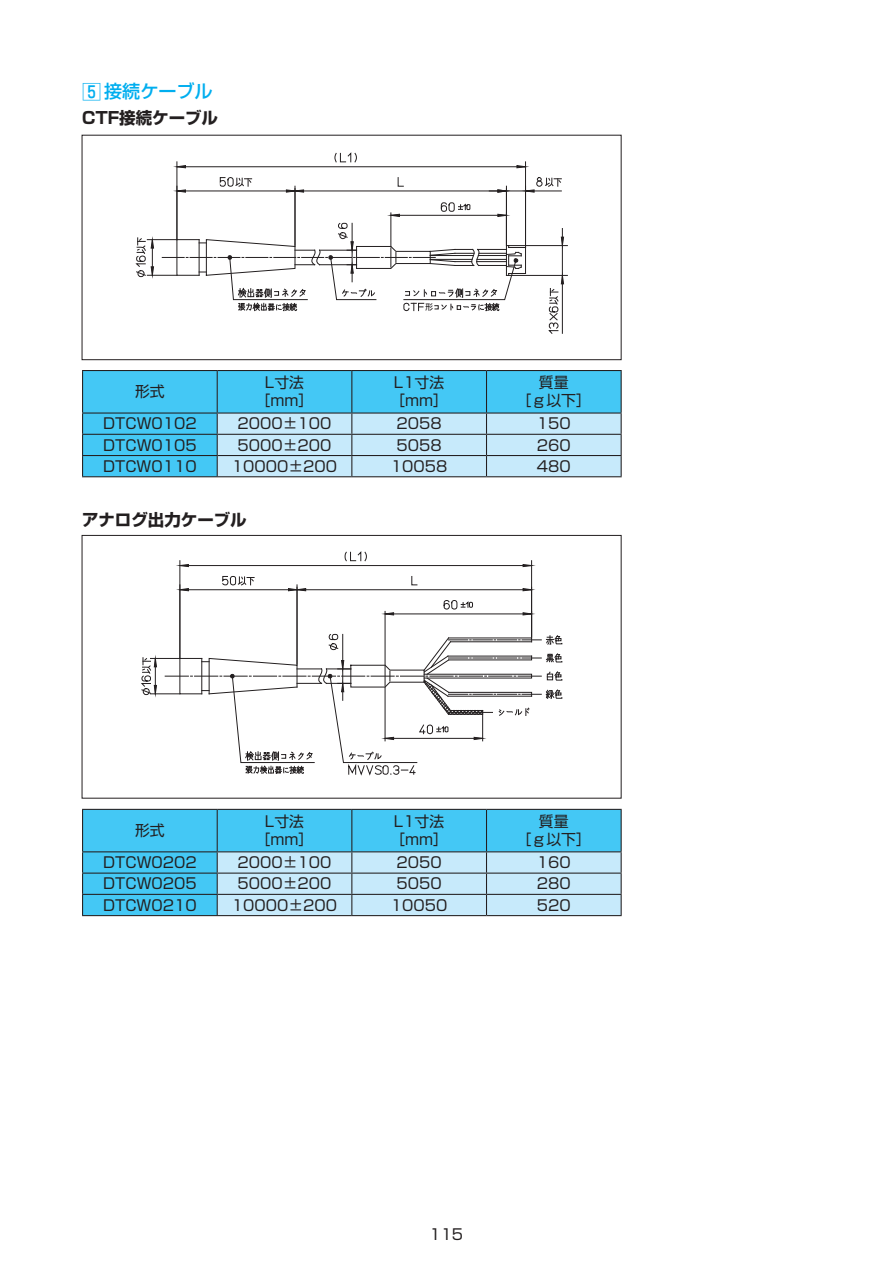
<style>
.page{position:relative;width:893px;height:1263px;background:#fff}
.page>*{position:absolute;margin:0;border:0;box-sizing:border-box;transform-origin:0 0}
.t1{font:18px "Shin Go Pro Medium 90 msp RKSJ H";color:#00aeef}
.t2{font:16.5px "Shin Go Pro Bold 90 msp RKSJ H";color:#231f20}
.t3{font:14.85px/18px "Shin Go Pro Regular 90 msp RKSJ H";color:#231f20;text-align:center}
.t4{font:8.25px "Koz Go Pro Medium 90 msp RKSJ H";color:#231f20;scale:.93 1}
.s1{font-size:19.2px}
</style>
<div class="page">
<svg style="left:81px;top:134px;width:541px;height:665px"></svg>
<hr style="left:82px;top:370px;width:135px;height:1px;background:#231f20">
<hr style="left:217px;top:370px;width:135px;height:1px;background:#231f20">
<hr style="left:352px;top:370px;width:134px;height:1px;background:#231f20">
<hr style="left:486px;top:370px;width:136px;height:1px;background:#231f20">
<svg style="left:82px;top:371px;width:540px;height:105px;background:#7acfee"></svg>
<hr style="left:82px;top:476px;width:270px;height:1px;background:#231f20">
<hr style="left:352px;top:476px;width:134px;height:1px;background:#231f20">
<hr style="left:486px;top:476px;width:136px;height:1px;background:#231f20">
<svg style="left:82px;top:809px;width:540px;height:106px;background:#79ceec"></svg>
<hr style="left:82px;top:915px;width:270px;height:1px;background:#231f20">
<hr style="left:352px;top:915px;width:134px;height:1px;background:#231f20">
<hr style="left:486px;top:915px;width:136px;height:1px;background:#231f20">
<hr style="left:297px;top:589px;width:235px;height:1px;background:#231f20">
<svg style="left:522px;top:588px;width:9px;height:4px"></svg>
<svg style="left:411px;top:576px;width:7px;height:10px"></svg>
<hr style="left:150px;top:658px;width:30px;height:1px;background:#231f20">
<hr style="left:150px;top:694px;width:30px;height:1px;background:#231f20">
<svg style="left:140px;top:657px;width:17px;height:38px"></svg>
<hr style="left:180px;top:589px;width:117px;height:1px;background:#231f20">
<hr style="left:297px;top:585px;width:1px;height:80px;background:#231f20">
<svg style="left:179px;top:588px;width:10px;height:4px"></svg>
<svg style="left:288px;top:588px;width:18px;height:4px"></svg>
<svg style="left:222px;top:576px;width:32px;height:12px"></svg>
<hr style="left:180px;top:565px;width:352px;height:1px;background:#231f20">
<hr style="left:531px;top:561px;width:1px;height:77px;background:#231f20">
<hr style="left:180px;top:561px;width:1px;height:97px;background:#231f20">
<svg style="left:179px;top:564px;width:10px;height:3px"></svg>
<svg style="left:522px;top:564px;width:10px;height:3px"></svg>
<svg style="left:344px;top:550px;width:23px;height:12px"></svg>
<svg style="left:165px;top:600px;width:397px;height:177px"></svg>
<p class="t1" style="left:82px;top:85px;width:132px"><span class="s1">5</span> 接続ケーブル</p>
<p class="t2" style="left:82px;top:111px;width:138px">CTF接続ケーブル</p>
<p class="t4" style="left:426px;top:304px;width:10px">形</p>
<p class="t3" style="left:135px;top:385px;width:31px">形式</p>
<p class="t3" style="left:256px;top:376px;width:59px">L寸法［mm］</p>
<p class="t3" style="left:390px;top:376px;width:59px;text-align:left">L1寸法［mm］</p>
<p class="t3" style="left:517px;top:376px;width:76px">質量<br>［ｇ以下］</p>
<p class="t3" style="left:103px;top:417px;width:95px">DTCW0102</p>
<p class="t3" style="left:238px;top:417px;width:95px">2000±100</p>
<p class="t3" style="left:397px;top:417px;width:47px">2058</p>
<p class="t3" style="left:537px;top:417px;width:35px">150</p>
<p class="t3" style="left:103px;top:438px;width:95px">DTCW0105</p>
<p class="t3" style="left:238px;top:438px;width:95px">5000±200</p>
<p class="t3" style="left:397px;top:438px;width:47px">5058</p>
<p class="t3" style="left:537px;top:438px;width:35px">260</p>
<p class="t3" style="left:103px;top:459px;width:95px">DTCW0110</p>
<p class="t3" style="left:232px;top:459px;width:107px">10000±200</p>
<p class="t3" style="left:391px;top:459px;width:58px">10058</p>
<p class="t3" style="left:537px;top:459px;width:35px">480</p>
<p class="t2" style="left:82px;top:514px;width:166px">アナログ出力ケーブル</p>
<p class="t3" style="left:135px;top:824px;width:31px">形式</p>
<p class="t3" style="left:256px;top:815px;width:59px">L寸法［mm］</p>
<p class="t3" style="left:390px;top:815px;width:59px;text-align:left">L1寸法［mm］</p>
<p class="t3" style="left:517px;top:815px;width:76px">質量<br>［ｇ以下］</p>
<p class="t3" style="left:103px;top:856px;width:95px">DTCW0202</p>
<p class="t3" style="left:238px;top:856px;width:95px">2000±100</p>
<p class="t3" style="left:397px;top:856px;width:47px">2050</p>
<p class="t3" style="left:537px;top:856px;width:35px">160</p>
<p class="t3" style="left:103px;top:877px;width:95px">DTCW0205</p>
<p class="t3" style="left:238px;top:877px;width:95px">5000±200</p>
<p class="t3" style="left:397px;top:877px;width:47px">5050</p>
<p class="t3" style="left:537px;top:877px;width:35px">280</p>
<p class="t3" style="left:103px;top:898px;width:95px">DTCW0210</p>
<p class="t3" style="left:232px;top:898px;width:107px">10000±200</p>
<p class="t3" style="left:391px;top:898px;width:58px">10050</p>
<p class="t3" style="left:537px;top:898px;width:35px">520</p>
<p class="t3" style="left:429px;top:1227px;width:35px">115</p>
</div>
